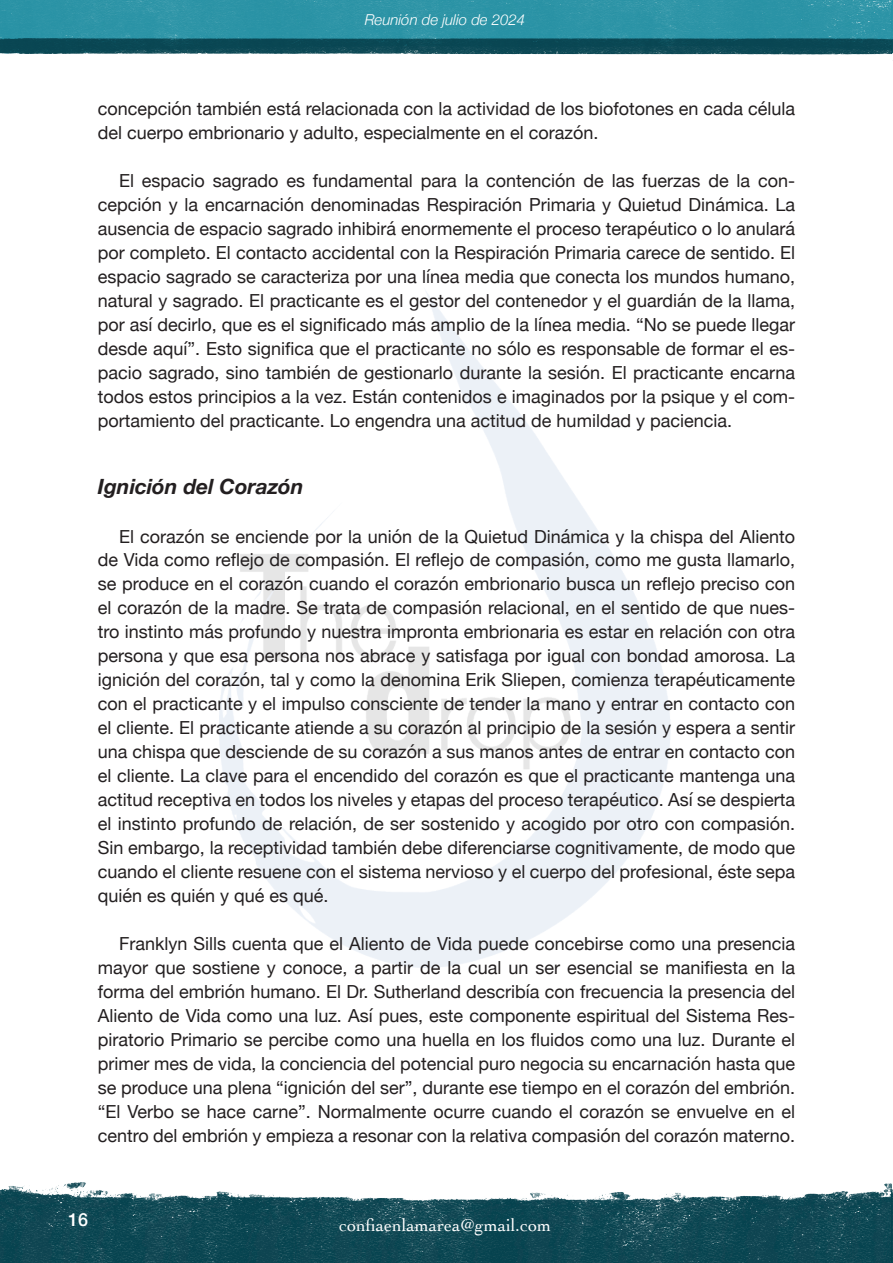
<style>
.page{position:relative;width:893px;height:1263px;background:#fff}
.page>*{position:absolute;margin:0;border:0;box-sizing:border-box;transform-origin:0 0}
.t1{font:italic 700 21px "Helvetica Neue";color:#231f20}
.t2{font:18px/24px "Helvetica Neue";color:#231f20;text-align:justify}
.t3{font:18px "Cochin";color:#fff}
.t4{font:500 18px "Helvetica Neue";color:#fff}
.t5{font:italic 300 15px "Helvetica Neue";color:#fff}
</style>
<div class="page">
<img style="left:0;top:0;width:893px;height:55px">
<img style="left:0;top:1183px;width:893px;height:80px">
<img style="left:219px;top:292px;width:452px;height:675px">
<p class="t5" style="left:365px;top:8px;width:162px">Reunión de julio de 2024</p>
<p class="t2" style="left:98px;top:98px;width:699px">concepción también está relacionada con la actividad de los biofotones en cada célula del cuerpo embrionario y adulto, especialmente en el corazón.</p>
<p class="t2" style="left:98px;top:170px;width:699px;text-indent:21px">El espacio sagrado es fundamental para la contención de las fuerzas de la con&shy;cepción y la encarnación denominadas Respiración Primaria y Quietud Dinámica. La ausencia de espacio sagrado inhibirá enormemente el proceso terapéutico o lo anulará por completo. El contacto accidental con la Respiración Primaria carece de sentido. El espacio sagrado se caracteriza por una línea media que conecta los mundos humano, natural y sagrado. El practicante es el gestor del contenedor y el guardián de la llama, por así decirlo, que es el significado más amplio de la línea media. “No se puede llegar desde aquí”. Esto significa que el practicante no sólo es responsable de formar el es&shy;pacio sagrado, sino también de gestionarlo durante la sesión. El practicante encarna todos estos principios a la vez. Están contenidos e imaginados por la psique y el com&shy;portamiento del practicante. Lo engendra una actitud de humildad y paciencia.</p>
<p class="t1" style="left:98px;top:470px;width:207px">Ignición del Corazón</p>
<p class="t2" style="left:98px;top:525px;width:699px;text-indent:21px">El corazón se enciende por la unión de la Quietud Dinámica y la chispa del Aliento de Vida como reflejo de compasión. El reflejo de compasión, como me gusta llamarlo, se produce en el corazón cuando el corazón embrionario busca un reflejo preciso con el corazón de la madre. Se trata de compasión relacional, en el sentido de que nues&shy;tro instinto más profundo y nuestra impronta embrionaria es estar en relación con otra persona y que esa persona nos abrace y satisfaga por igual con bondad amorosa. La ignición del corazón, tal y como la denomina Erik Sliepen, comienza terapéuticamente con el practicante y el impulso consciente de tender la mano y entrar en contacto con el cliente. El practicante atiende a su corazón al principio de la sesión y espera a sentir una chispa que desciende de su corazón a sus manos antes de entrar en contacto con el cliente. La clave para el encendido del corazón es que el practicante mantenga una actitud receptiva en todos los niveles y etapas del proceso terapéutico. Así se despierta el instinto profundo de relación, de ser sostenido y acogido por otro con compasión.<br>Sin embargo, la receptividad también debe diferenciarse cognitivamente, de modo que cuando el cliente resuene con el sistema nervioso y el cuerpo del profesional, éste sepa quién es quién y qué es qué.</p>
<p class="t2" style="left:98px;top:933px;width:699px;text-indent:21px">Franklyn Sills cuenta que el Aliento de Vida puede concebirse como una presencia mayor que sostiene y conoce, a partir de la cual un ser esencial se manifiesta en la forma del embrión humano. El Dr. Sutherland describía con frecuencia la presencia del Aliento de Vida como una luz. Así pues, este componente espiritual del Sistema Res&shy;piratorio Primario se percibe como una huella en los fluidos como una luz. Durante el primer mes de vida, la conciencia del potencial puro negocia su encarnación hasta que se produce una plena “ignición del ser”, durante ese tiempo en el corazón del embrión. “El Verbo se hace carne”. Normalmente ocurre cuando el corazón se envuelve en el centro del embrión y empieza a resonar con la relativa compasión del corazón materno.</p>
<p class="t4" style="left:68px;top:1205px;width:22px">16</p>
<p class="t3" style="left:339px;top:1213px;width:213px">confiaenlamarea@gmail.com</p>
</div>
